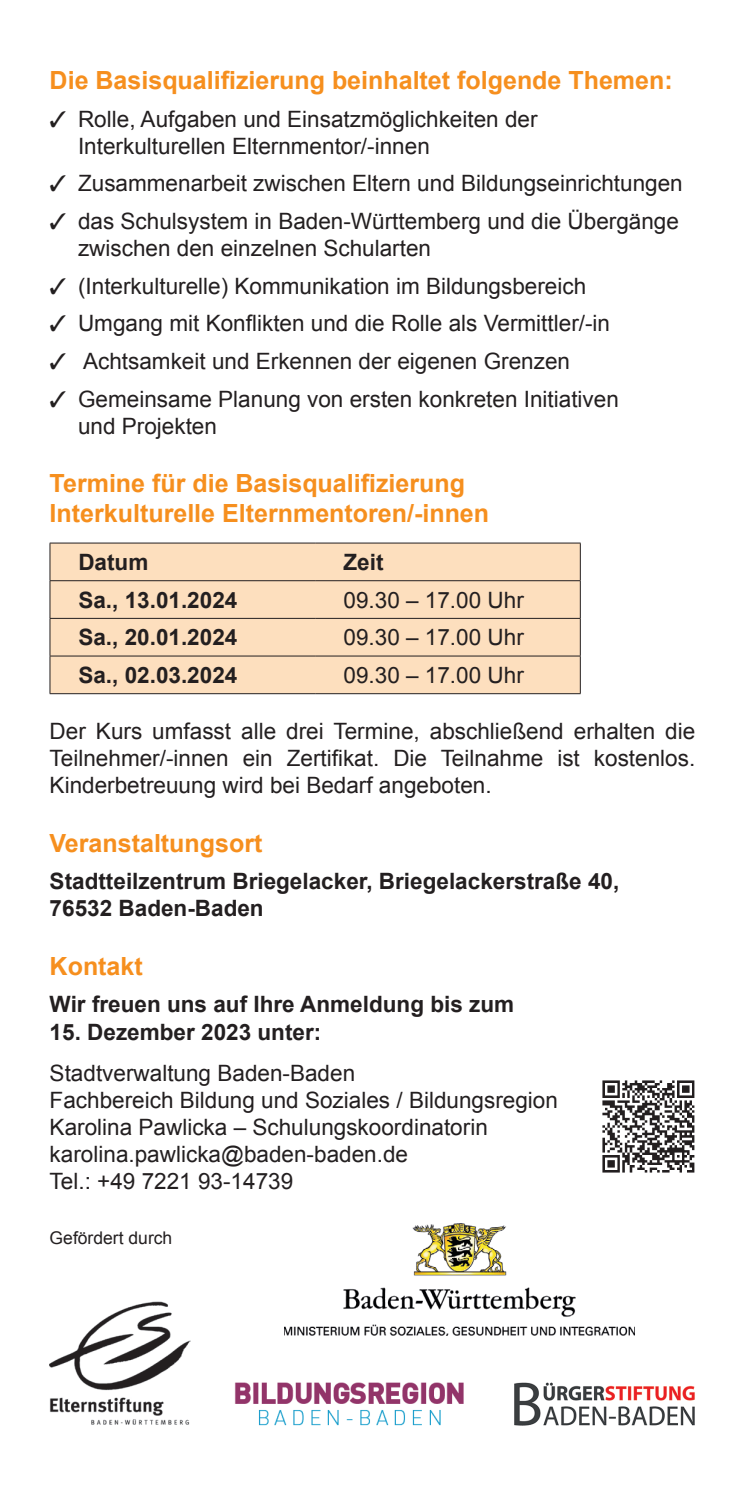
<style>
.page{position:relative;width:745px;height:1489px;background:#fff}
.page>*{position:absolute;margin:0;border:0;box-sizing:border-box;transform-origin:0 0}
.t1{font:700 25px/30px "Arial";color:#f68f1e}
.t2{font:22.5px/27px "Arial";color:#231f20}
.t3{font:700 22.5px/27px "Arial";color:#231f20}
.t4{font:17.5px "Arial";color:#231f20}
</style>
<div class="page">
<img style="left:49px;top:1301px;width:141px;height:123px">
<div style="left:50px;top:543px;width:529px;height:150px;background:#fddfbe"></div>
<hr style="left:50px;top:542px;width:265px;height:1px;background:#231f20">
<hr style="left:49px;top:543px;width:1px;height:37px;background:#231f20">
<hr style="left:315px;top:542px;width:265px;height:1px;background:#231f20">
<hr style="left:579px;top:543px;width:1px;height:37px;background:#231f20">
<hr style="left:49px;top:581px;width:1px;height:37px;background:#231f20">
<hr style="left:579px;top:581px;width:1px;height:37px;background:#231f20">
<hr style="left:49px;top:618px;width:1px;height:37px;background:#231f20">
<hr style="left:579px;top:618px;width:1px;height:37px;background:#231f20">
<hr style="left:49px;top:656px;width:1px;height:37px;background:#231f20">
<hr style="left:579px;top:656px;width:1px;height:37px;background:#231f20">
<hr style="left:50px;top:693px;width:265px;height:1px;background:#231f20">
<hr style="left:315px;top:693px;width:265px;height:1px;background:#231f20">
<hr style="left:50px;top:580px;width:265px;height:1px;background:#231f20">
<hr style="left:315px;top:580px;width:265px;height:1px;background:#231f20">
<hr style="left:50px;top:618px;width:265px;height:1px;background:#231f20">
<hr style="left:315px;top:618px;width:265px;height:1px;background:#231f20">
<hr style="left:50px;top:655px;width:265px;height:1px;background:#231f20">
<hr style="left:315px;top:655px;width:265px;height:1px;background:#231f20">
<img style="left:514px;top:1382px;width:181px;height:44px">
<img style="left:234px;top:1382px;width:230px;height:44px">
<img style="left:284px;top:1223px;width:350px;height:112px">
<img style="left:602px;top:1080px;width:93px;height:93px">
<p class="t1" style="left:50px;top:66px;width:624px">Die Basisqualifizierung beinhaltet folgende Themen:</p>
<p class="t2" style="left:78px;top:106px;width:460px;text-indent:-28px">✓ Rolle, Aufgaben und Einsatzmöglichkeiten der<br>Interkulturellen Elternmentor/-innen</p>
<p class="t2" style="left:50px;top:170px;width:634px">✓ Zusammenarbeit zwischen Eltern und Bildungseinrichtungen</p>
<p class="t2" style="left:78px;top:208px;width:602px;text-indent:-28px">✓ das Schulsystem in Baden-Württemberg und die Übergänge zwischen den einzelnen Schularten</p>
<p class="t2" style="left:50px;top:272px;width:537px">✓ (Interkulturelle) Kommunikation im Bildungsbereich</p>
<p class="t2" style="left:50px;top:310px;width:561px">✓ Umgang mit Konflikten und die Rolle als Vermittler/-in</p>
<p class="t2" style="left:50px;top:348px;width:521px">✓ Achtsamkeit und Erkennen der eigenen Grenzen</p>
<p class="t2" style="left:78px;top:385px;width:542px;text-indent:-28px">✓ Gemeinsame Planung von ersten konkreten Initiativen und Projekten</p>
<p class="t1" style="left:50px;top:469px;width:440px">Termine für die Basisqualifizierung<br>Interkulturelle Elternmentoren/-innen</p>
<p class="t3" style="left:78px;top:549px;width:71px">Datum</p>
<p class="t3" style="left:343px;top:549px;width:42px">Zeit</p>
<p class="t3" style="left:78px;top:587px;width:160px">Sa., 13.01.2024</p>
<p class="t2" style="left:343px;top:586px;width:182px">09.30 – 17.00 Uhr</p>
<p class="t3" style="left:78px;top:624px;width:160px">Sa., 20.01.2024</p>
<p class="t2" style="left:343px;top:624px;width:182px">09.30 – 17.00 Uhr</p>
<p class="t3" style="left:78px;top:662px;width:160px">Sa., 02.03.2024</p>
<p class="t2" style="left:343px;top:662px;width:182px">09.30 – 17.00 Uhr</p>
<p class="t2" style="left:50px;top:718px;width:646px;text-align:justify">Der Kurs umfasst alle drei Termine, abschließend erhalten die Teilnehmer/-innen ein Zertifikat. Die Teilnahme ist kostenlos.<br>Kinderbetreuung wird bei Bedarf angeboten.</p>
<p class="t1" style="left:50px;top:828px;width:214px">Veranstaltungsort</p>
<p class="t3" style="left:50px;top:868px;width:570px">Stadtteilzentrum Briegelacker, Briegelackerstraße 40,<br>76532 Baden-Baden</p>
<p class="t1" style="left:50px;top:951px;width:95px">Kontakt</p>
<p class="t3" style="left:50px;top:991px;width:466px">Wir freuen uns auf Ihre Anmeldung bis zum</p>
<p class="t3" style="left:50px;top:1018px;width:273px">15. Dezember 2023 unter:</p>
<p class="t2" style="left:50px;top:1059px;width:509px">Stadtverwaltung Baden-Baden<br>Fachbereich Bildung und Soziales / Bildungsregion Karolina Pawlicka – Schulungskoordinatorin karolina.pawlicka@baden-baden.de<br>Tel.: +49 7221 93-14739</p>
<p class="t4" style="left:50px;top:1225px;width:124px">Gefördert durch</p>
</div>
